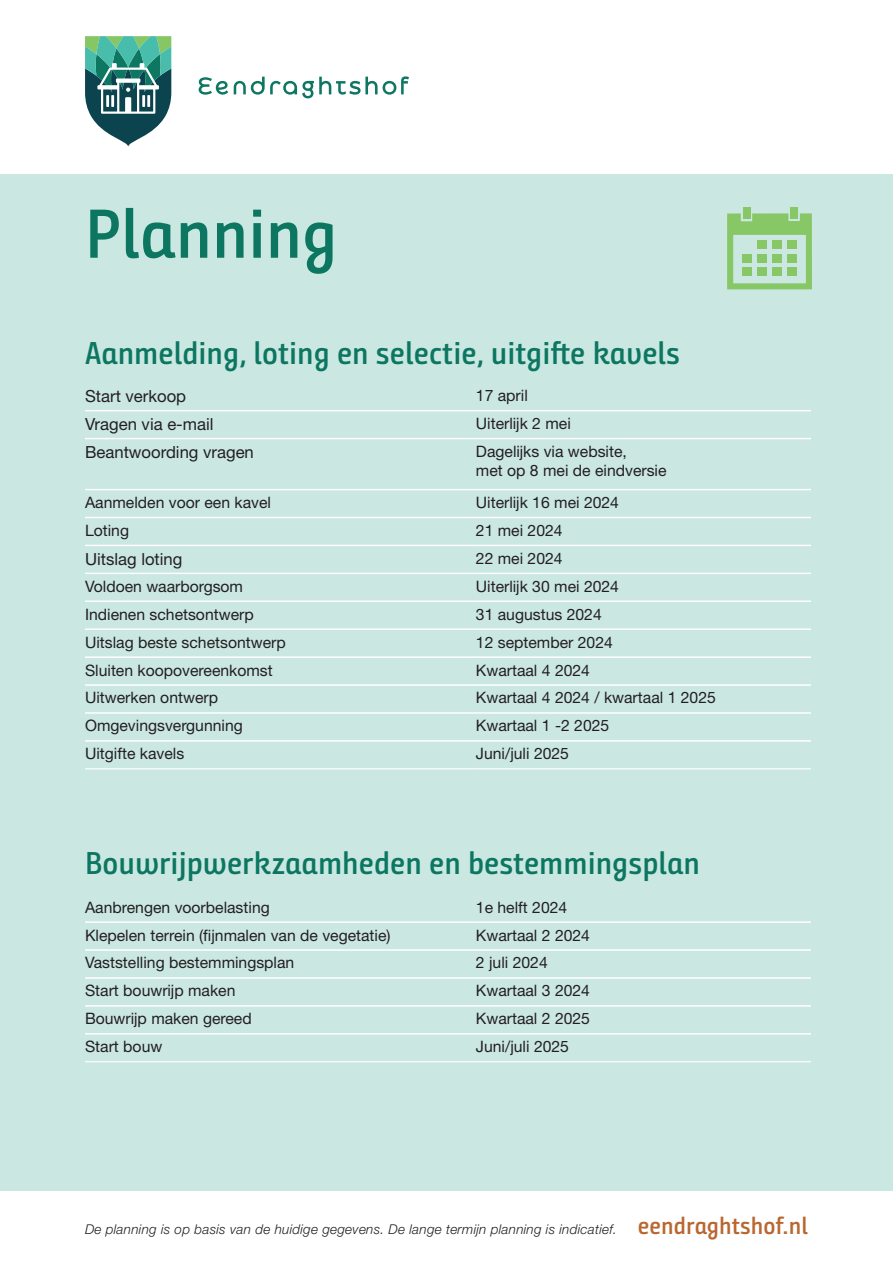
<style>
.page{position:relative;width:893px;height:1263px;background:#fff}
.page>*{position:absolute;margin:0;border:0;box-sizing:border-box;transform-origin:0 0}
.t1{font:69px "Bunday Sans Semi Bold Up";color:#0c7661}
.Kop_-_groen{font:31.5px "Bunday Sans Semi Bold Up";color:#0c7661}
.t2{font:24px "Bunday Sans Semi Bold Up";color:#b96730}
.Platte_tekst{font:16.65px "Helvetica Neue LT Pro";color:#231f20}
.Platte_tekst-2{font:15.75px/19.5px "Helvetica Neue LT Pro";color:#231f20}
.t3{font:italic 300 13.5px "Helvetica Neue LT Pro";letter-spacing:.02em;color:#231f20}
</style>
<div class="page">
<div style="left:0;top:174px;width:893px;height:1017px;background:#cae7e2"></div>
<svg style="left:199px;top:77px;width:29px;height:18px"></svg>
<svg style="left:234px;top:76px;width:175px;height:22px"></svg>
<svg style="left:85px;top:36px;width:86px;height:111px"></svg>
<hr style="left:85px;top:768px;width:391px;height:1px;background:#fff">
<hr style="left:476px;top:768px;width:335px;height:1px;background:#fff">
<hr style="left:85px;top:517px;width:391px;height:1px;background:#fff">
<hr style="left:476px;top:517px;width:335px;height:1px;background:#fff">
<hr style="left:85px;top:545px;width:391px;height:1px;background:#fff">
<hr style="left:476px;top:545px;width:335px;height:1px;background:#fff">
<hr style="left:85px;top:573px;width:391px;height:1px;background:#fff">
<hr style="left:476px;top:573px;width:335px;height:1px;background:#fff">
<hr style="left:85px;top:600px;width:391px;height:2px;background:#fff">
<hr style="left:476px;top:600px;width:335px;height:2px;background:#fff">
<hr style="left:85px;top:628px;width:391px;height:2px;background:#fff">
<hr style="left:476px;top:628px;width:335px;height:2px;background:#fff">
<hr style="left:85px;top:656px;width:391px;height:2px;background:#fff">
<hr style="left:476px;top:656px;width:335px;height:2px;background:#fff">
<hr style="left:85px;top:684px;width:391px;height:2px;background:#fff">
<hr style="left:476px;top:684px;width:335px;height:2px;background:#fff">
<hr style="left:85px;top:712px;width:391px;height:2px;background:#fff">
<hr style="left:476px;top:712px;width:335px;height:2px;background:#fff">
<hr style="left:85px;top:740px;width:391px;height:2px;background:#fff">
<hr style="left:476px;top:740px;width:335px;height:2px;background:#fff">
<hr style="left:85px;top:410px;width:391px;height:1px;background:#fff">
<hr style="left:476px;top:410px;width:335px;height:1px;background:#fff">
<hr style="left:85px;top:438px;width:391px;height:1px;background:#fff">
<hr style="left:476px;top:438px;width:335px;height:1px;background:#fff">
<hr style="left:85px;top:489px;width:391px;height:1px;background:#fff">
<hr style="left:476px;top:489px;width:335px;height:1px;background:#fff">
<hr style="left:85px;top:1061px;width:391px;height:1px;background:#fff">
<hr style="left:476px;top:1061px;width:335px;height:1px;background:#fff">
<hr style="left:85px;top:921px;width:391px;height:2px;background:#fff">
<hr style="left:476px;top:921px;width:335px;height:2px;background:#fff">
<hr style="left:85px;top:949px;width:391px;height:2px;background:#fff">
<hr style="left:476px;top:949px;width:335px;height:2px;background:#fff">
<hr style="left:85px;top:977px;width:391px;height:2px;background:#fff">
<hr style="left:476px;top:977px;width:335px;height:2px;background:#fff">
<hr style="left:85px;top:1005px;width:391px;height:2px;background:#fff">
<hr style="left:476px;top:1005px;width:335px;height:2px;background:#fff">
<hr style="left:85px;top:1033px;width:391px;height:1px;background:#fff">
<hr style="left:476px;top:1033px;width:335px;height:1px;background:#fff">
<svg style="left:727px;top:213px;width:85px;height:76px"></svg>
<div style="left:743px;top:207px;width:7px;height:12px;background:#87c765"></div>
<div style="left:791px;top:207px;width:7px;height:12px;background:#87c765"></div>
<p class="t1" style="left:85px;top:192px;width:254px">Planning</p>
<h1 class="Kop_-_groen" style="left:85px;top:334px;width:597px">Aanmelding, loting en selectie, uitgifte kavels</h1>
<p class="Platte_tekst" style="left:85px;top:386px;width:103px">Start verkoop</p>
<p class="Platte_tekst-2" style="left:476px;top:386px;width:53px">17 april</p>
<p class="Platte_tekst" style="left:85px;top:414px;width:130px">Vragen via e-mail</p>
<p class="Platte_tekst-2" style="left:476px;top:413px;width:96px">Uiterlijk 2 mei</p>
<p class="Platte_tekst" style="left:85px;top:442px;width:170px">Beantwoording vragen</p>
<p class="Platte_tekst-2" style="left:476px;top:441px;width:192px">Dagelijks via website,<br>met op 8 mei de eindversie</p>
<p class="Platte_tekst-2" style="left:85px;top:492px;width:187px">Aanmelden voor een kavel</p>
<p class="Platte_tekst-2" style="left:476px;top:492px;width:145px">Uiterlijk 16 mei 2024</p>
<p class="Platte_tekst-2" style="left:85px;top:520px;width:46px">Loting</p>
<p class="Platte_tekst-2" style="left:476px;top:520px;width:88px">21 mei 2024</p>
<p class="Platte_tekst" style="left:85px;top:549px;width:99px">Uitslag loting</p>
<p class="Platte_tekst-2" style="left:476px;top:548px;width:88px">22 mei 2024</p>
<p class="Platte_tekst-2" style="left:85px;top:576px;width:160px">Voldoen waarborgsom</p>
<p class="Platte_tekst-2" style="left:476px;top:576px;width:145px">Uiterlijk 30 mei 2024</p>
<p class="Platte_tekst-2" style="left:85px;top:604px;width:170px">Indienen schetsontwerp</p>
<p class="Platte_tekst-2" style="left:476px;top:604px;width:127px">31 augustus 2024</p>
<p class="Platte_tekst-2" style="left:85px;top:632px;width:202px">Uitslag beste schetsontwerp</p>
<p class="Platte_tekst-2" style="left:476px;top:632px;width:138px">12 september 2024</p>
<p class="Platte_tekst-2" style="left:85px;top:660px;width:189px">Sluiten koopovereenkomst</p>
<p class="Platte_tekst-2" style="left:476px;top:660px;width:116px">Kwartaal 4 2024</p>
<p class="Platte_tekst-2" style="left:85px;top:688px;width:135px">Uitwerken ontwerp</p>
<p class="Platte_tekst-2" style="left:476px;top:688px;width:241px">Kwartaal 4 2024 / kwartaal 1 2025</p>
<p class="Platte_tekst-2" style="left:85px;top:716px;width:159px">Omgevingsvergunning</p>
<p class="Platte_tekst-2" style="left:476px;top:716px;width:135px">Kwartaal 1 -2 2025</p>
<p class="Platte_tekst-2" style="left:85px;top:744px;width:101px">Uitgifte kavels</p>
<p class="Platte_tekst-2" style="left:476px;top:744px;width:95px">Juni/juli 2025</p>
<h1 class="Kop_-_groen" style="left:85px;top:844px;width:617px">Bouwrijpwerkzaamheden en bestemmingsplan</h1>
<p class="Platte_tekst-2" style="left:85px;top:897px;width:186px">Aanbrengen voorbelasting</p>
<p class="Platte_tekst-2" style="left:476px;top:897px;width:93px">1e helft 2024</p>
<p class="Platte_tekst-2" style="left:85px;top:925px;width:307px">Klepelen terrein (fijnmalen van de vegetatie)</p>
<p class="Platte_tekst-2" style="left:476px;top:925px;width:116px">Kwartaal 2 2024</p>
<p class="Platte_tekst-2" style="left:85px;top:953px;width:211px">Vaststelling bestemmingsplan</p>
<p class="Platte_tekst-2" style="left:476px;top:953px;width:73px">2 juli 2024</p>
<p class="Platte_tekst-2" style="left:85px;top:981px;width:152px">Start bouwrijp maken</p>
<p class="Platte_tekst-2" style="left:476px;top:981px;width:116px">Kwartaal 3 2024</p>
<p class="Platte_tekst-2" style="left:85px;top:1009px;width:168px">Bouwrijp maken gereed</p>
<p class="Platte_tekst-2" style="left:476px;top:1009px;width:116px">Kwartaal 2 2025</p>
<p class="Platte_tekst-2" style="left:85px;top:1037px;width:79px">Start bouw</p>
<p class="Platte_tekst-2" style="left:476px;top:1037px;width:95px">Juni/juli 2025</p>
<p class="t3" style="left:85px;top:1221px;width:533px">De planning is op basis van de huidige gegevens. De lange termijn planning is indicatief.</p>
<p class="t2" style="left:638px;top:1211px;width:171px">eendraghtshof.nl</p>
</div>
